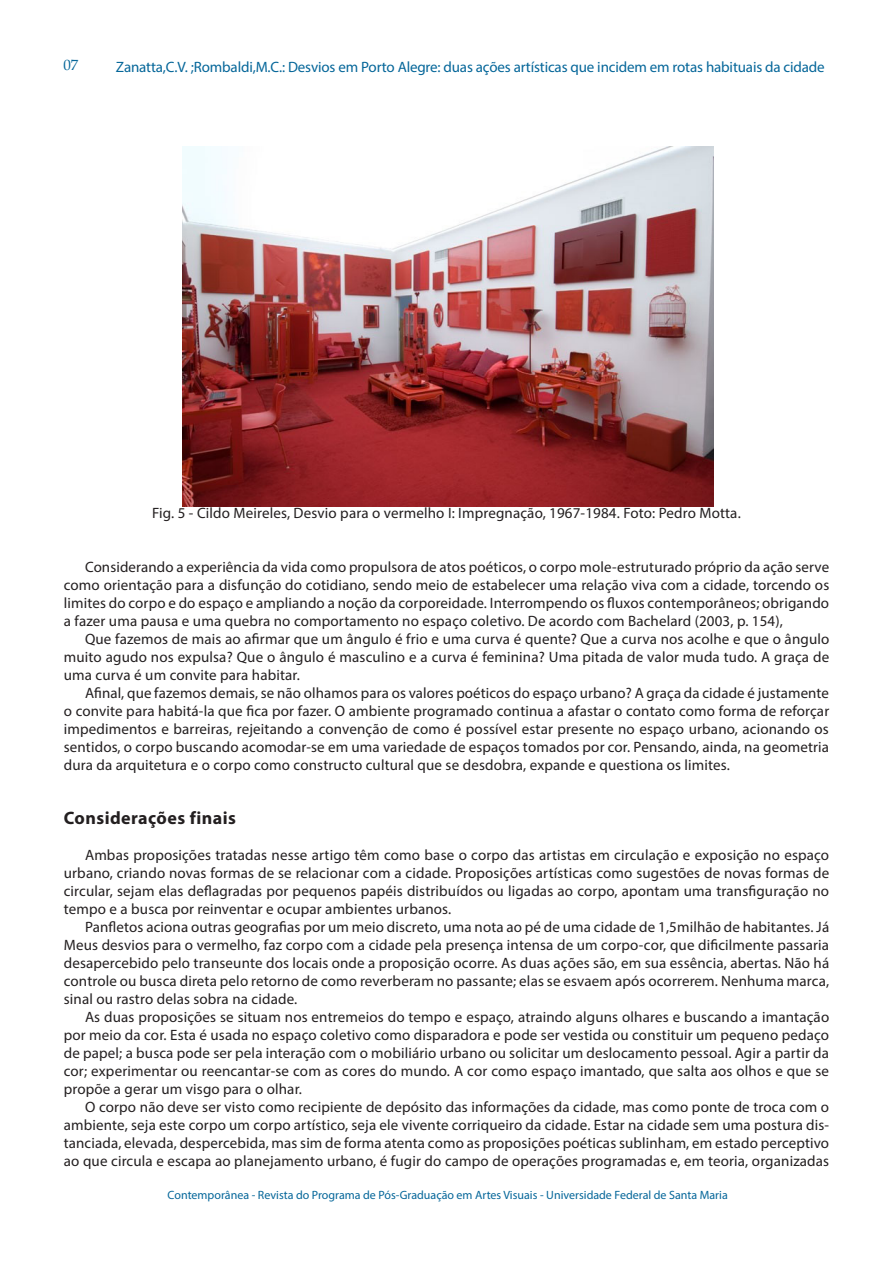
<style>
.page{position:relative;width:893px;height:1263px;background:#fff}
.page>*{position:absolute;margin:0;border:0;box-sizing:border-box;transform-origin:0 0}
._1_TItulo{font:700 18px "Myriad Pro";letter-spacing:.025em;color:#231f20}
.TextoCORRIDO{font:15px/18px "Myriad Pro";letter-spacing:.01em;color:#231f20;text-align:justify}
.t1{font:15px "Myriad Pro";letter-spacing:-.01em;color:#056699}
.LegendaFIGURA{font:15px "Myriad Pro";letter-spacing:.01em;color:#231f20}
.t2{font:15px "Palatino Linotype";color:#056699}
.t3{font:12px "Myriad Pro";color:#056699}
</style>
<div class="page">
<img style="left:182px;top:147px;width:531px;height:360px">
<p class="t2" style="left:63px;top:54px;width:16px">07</p>
<p class="t1" style="left:116px;top:57px;width:710px">Zanatta,C.V. ;Rombaldi,M.C.: Desvios em Porto Alegre: duas ações artísticas que incidem em rotas habituais da cidade</p>
<p class="LegendaFIGURA" style="left:152px;top:504px;width:590px">Fig. 5 - Cildo Meireles, Desvio para o vermelho I: Impregnação, 1967-1984. Foto: Pedro Motta.</p>
<p class="TextoCORRIDO" style="left:64px;top:558px;width:767px;text-indent:21px">Considerando a experiência da vida como propulsora de atos poéticos, o corpo mole-estruturado próprio da ação serve como orientação para a disfunção do cotidiano, sendo meio de estabelecer uma relação viva com a cidade, torcendo os limites do corpo e do espaço e ampliando a noção da corporeidade. Interrompendo os fluxos contemporâneos; obrigando a fazer uma pausa e uma quebra no comportamento no espaço coletivo. De acordo com Bachelard (2003, p. 154),</p>
<p class="TextoCORRIDO" style="left:64px;top:630px;width:767px;text-indent:21px">Que fazemos de mais ao afirmar que um ângulo é frio e uma curva é quente? Que a curva nos acolhe e que o ângulo muito agudo nos expulsa? Que o ângulo é masculino e a curva é feminina? Uma pitada de valor muda tudo. A graça de uma curva é um convite para habitar.</p>
<p class="TextoCORRIDO" style="left:64px;top:684px;width:767px;text-indent:21px">Afinal, que fazemos demais, se não olhamos para os valores poéticos do espaço urbano? A graça da cidade é justamente o convite para habitá-la que fica por fazer. O ambiente programado continua a afastar o contato como forma de reforçar impedimentos e barreiras, rejeitando a convenção de como é possível estar presente no espaço urbano, acionando os sentidos, o corpo buscando acomodar-se em uma variedade de espaços tomados por cor. Pensando, ainda, na geometria dura da arquitetura e o corpo como constructo cultural que se desdobra, expande e questiona os limites.</p>
<p class="_1_TItulo" style="left:64px;top:807px;width:174px">Considerações finais</p>
<p class="TextoCORRIDO" style="left:64px;top:846px;width:767px;text-indent:21px">Ambas proposições tratadas nesse artigo têm como base o corpo das artistas em circulação e exposição no espaço urbano, criando novas formas de se relacionar com a cidade. Proposições artísticas como sugestões de novas formas de circular, sejam elas deflagradas por pequenos papéis distribuídos ou ligadas ao corpo, apontam uma transfiguração no tempo e a busca por reinventar e ocupar ambientes urbanos.</p>
<p class="TextoCORRIDO" style="left:64px;top:918px;width:767px;text-indent:21px">Panfletos aciona outras geografias por um meio discreto, uma nota ao pé de uma cidade de 1,5milhão de habitantes. Já Meus desvios para o vermelho, faz corpo com a cidade pela presença intensa de um corpo-cor, que dificilmente passaria desapercebido pelo transeunte dos locais onde a proposição ocorre. As duas ações são, em sua essência, abertas. Não há controle ou busca direta pelo retorno de como reverberam no passante; elas se esvaem após ocorrerem. Nenhuma marca, sinal ou rastro delas sobra na cidade.</p>
<p class="TextoCORRIDO" style="left:64px;top:1008px;width:767px;text-indent:21px">As duas proposições se situam nos entremeios do tempo e espaço, atraindo alguns olhares e buscando a imantação por meio da cor. Esta é usada no espaço coletivo como disparadora e pode ser vestida ou constituir um pequeno pedaço de papel; a busca pode ser pela interação com o mobiliário urbano ou solicitar um deslocamento pessoal. Agir a partir da cor; experimentar ou reencantar-se com as cores do mundo. A cor como espaço imantado, que salta aos olhos e que se propõe a gerar um visgo para o olhar.</p>
<p class="TextoCORRIDO" style="left:64px;top:1098px;width:767px;text-indent:21px">O corpo não deve ser visto como recipiente de depósito das informações da cidade, mas como ponte de troca com o ambiente, seja este corpo um corpo artístico, seja ele vivente corriqueiro da cidade. Estar na cidade sem uma postura dis&shy;tanciada, elevada, despercebida, mas sim de forma atenta como as proposições poéticas sublinham, em estado perceptivo ao que circula e escapa ao planejamento urbano, é fugir do campo de operações programadas e, em teoria, organizadas</p>
<p class="t3" style="left:168px;top:1187px;width:562px">Contemporânea - Revista do Programa de Pós-Graduação em Artes Visuais - Universidade Federal de Santa Maria</p>
</div>
